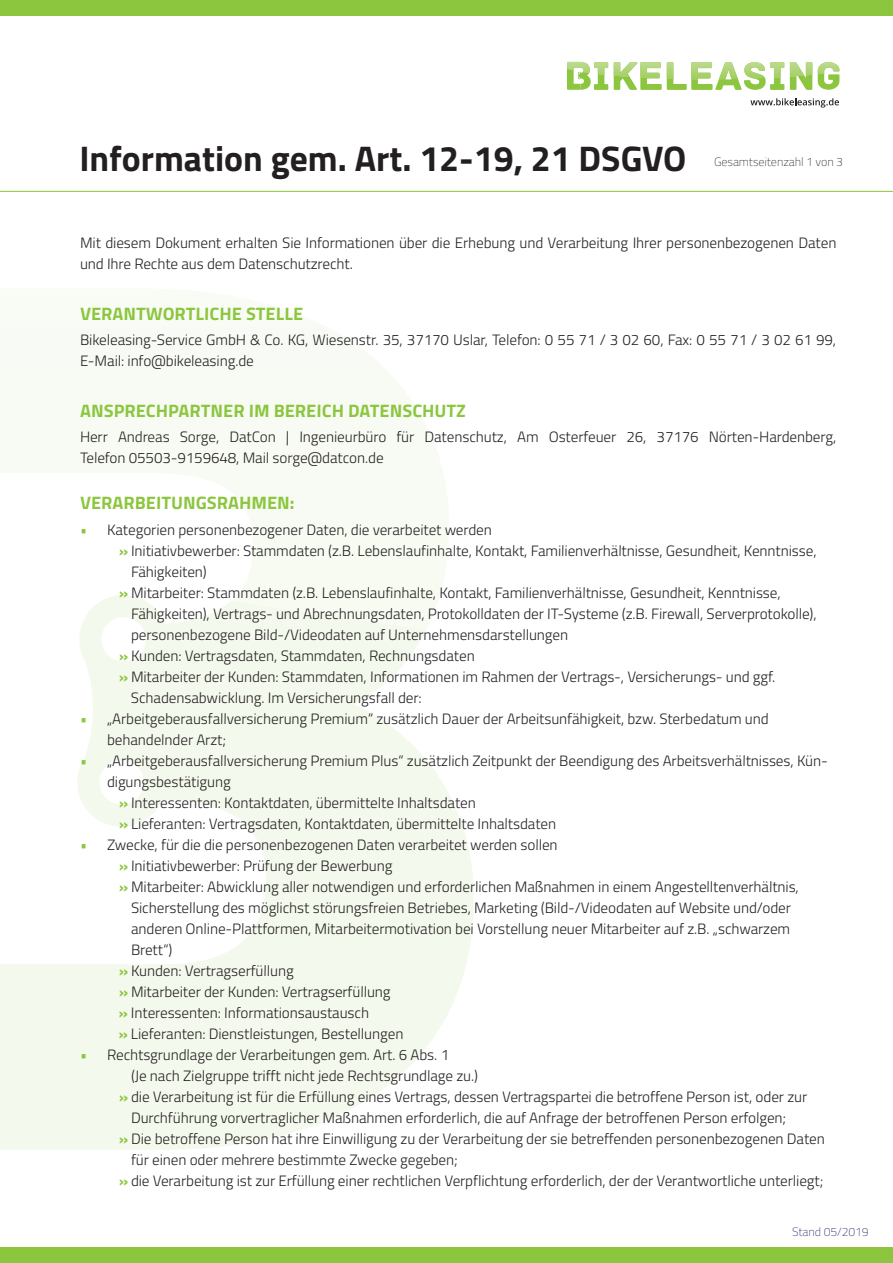
<style>
.page{position:relative;width:893px;height:1263px;background:#fff}
.page>*{position:absolute;margin:0;border:0;box-sizing:border-box;transform-origin:0 0}
.t1{font:700 35.55px "Titillium";color:#231f20}
.t2{font:700 18px "Titillium";color:#8bc63e}
.t3{font:300 15px/21px "Titillium";color:#231f20}
.t4{font:100 12px "Titillium";color:#231f20}
.t5{font:100 12px "Titillium";color:#252161}
.s1{color:#8bc63e}
.s2{font-weight:700;color:#8bc63e}
</style>
<div class="page">
<svg style="left:0;top:595px;width:474px;height:555px;fill:#f4f9ed"></svg>
<svg style="left:166px;top:595px;width:33px;height:35px"></svg>
<img style="left:199px;top:363px;width:250px;height:267px">
<div style="left:0;top:0;width:893px;height:16px;background:#8bc63e"></div>
<div style="left:0;top:1247px;width:893px;height:16px;background:#8bc63e"></div>
<hr style="left:0;top:191px;width:893px;height:1px;background:#8bc63e">
<svg style="left:750px;top:98px;width:89px;height:10px"></svg>
<svg style="left:614px;top:62px;width:170px;height:28px"></svg>
<img style="left:770px;top:62px;width:14px;height:16px">
<svg style="left:790px;top:62px;width:22px;height:28px"></svg>
<img style="left:790px;top:62px;width:14px;height:15px">
<svg style="left:818px;top:74px;width:21px;height:16px"></svg>
<img style="left:818px;top:62px;width:21px;height:12px">
<svg style="left:567px;top:62px;width:41px;height:28px"></svg>
<img style="left:567px;top:62px;width:23px;height:11px">
<h1 class="t1" style="left:79px;top:131px;width:609px">Information gem. Art. 12-19, 21 DSGVO</h1>
<p class="t4" style="left:714px;top:153px;width:131px">Gesamtseitenzahl 1 von 3</p>
<p class="t3" style="left:80px;top:232px;width:758px">Mit diesem Dokument erhalten Sie Informationen über die Erhebung und Verarbeitung Ihrer personenbezogenen Daten und Ihre Rechte aus dem Datenschutzrecht.</p>
<p class="t2" style="left:80px;top:300px;width:225px">VERANTWORTLICHE STELLE</p>
<p class="t3" style="left:80px;top:329px;width:758px">Bikeleasing-Service GmbH &amp; Co. KG, Wiesenstr. 35, 37170 Uslar, Telefon: 0 55 71 / 3 02 60, Fax: 0 55 71 / 3 02 61 99,<br>E-Mail: info@bikeleasing.de</p>
<p class="t2" style="left:80px;top:397px;width:388px">ANSPRECHPARTNER IM BEREICH DATENSCHUTZ</p>
<p class="t3" style="left:80px;top:425px;width:758px">Herr Andreas Sorge, DatCon | Ingenieurbüro für Datenschutz, Am Osterfeuer 26, 37176 Nörten-Hardenberg,<br>Telefon 05503-9159648, Mail sorge@datcon.de</p>
<p class="t2" style="left:80px;top:489px;width:216px">VERARBEITUNGSRAHMEN:</p>
<p class="t3" style="left:80px;top:518px;width:414px"><span class="s1">•</span> Kategorien personenbezogener Daten, die verarbeitet werden</p>
<p class="t3" style="left:119px;top:539px;width:699px"><span class="s2">»</span> Initiativbewerber: Stammdaten (z.B. Lebenslaufinhalte, Kontakt, Familienverhältnisse, Gesundheit, Kenntnisse,</p>
<p class="t3" style="left:131px;top:560px;width:77px">Fähigkeiten)</p>
<p class="t3" style="left:119px;top:581px;width:663px"><span class="s2">»</span> Mitarbeiter: Stammdaten (z.B. Lebenslaufinhalte, Kontakt, Familienverhältnisse, Gesundheit, Kenntnisse,</p>
<p class="t3" style="left:131px;top:602px;width:687px">Fähigkeiten), Vertrags- und Abrechnungsdaten, Protokolldaten der IT-Systeme (z.B. Firewall, Serverprotokolle),</p>
<p class="t3" style="left:131px;top:623px;width:439px">personenbezogene Bild-/Videodaten auf Unternehmensdarstellungen</p>
<p class="t3" style="left:119px;top:644px;width:358px"><span class="s2">»</span> Kunden: Vertragsdaten, Stammdaten, Rechnungsdaten</p>
<p class="t3" style="left:119px;top:665px;width:658px"><span class="s2">»</span> Mitarbeiter der Kunden: Stammdaten, Informationen im Rahmen der Vertrags-, Versicherungs- und ggf.</p>
<p class="t3" style="left:131px;top:686px;width:293px">Schadensabwicklung. Im Versicherungsfall der:</p>
<p class="t3" style="left:107px;top:707px;width:663px;text-indent:-27px"><span class="s1">•</span> „Arbeitgeberausfallversicherung Premium“ zusätzlich Dauer der Arbeitsunfähigkeit, bzw. Sterbedatum und behandelnder Arzt;</p>
<p class="t3" style="left:80px;top:749px;width:750px"><span class="s1">•</span> „Arbeitgeberausfallversicherung Premium Plus“ zusätzlich Zeitpunkt der Beendigung des Arbeitsverhältnisses, Kün-</p>
<p class="t3" style="left:107px;top:770px;width:125px">digungsbestätigung</p>
<p class="t3" style="left:119px;top:791px;width:359px"><span class="s2">»</span> Interessenten: Kontaktdaten, übermittelte Inhaltsdaten</p>
<p class="t3" style="left:119px;top:812px;width:439px"><span class="s2">»</span> Lieferanten: Vertragsdaten, Kontaktdaten, übermittelte Inhaltsdaten</p>
<p class="t3" style="left:80px;top:833px;width:479px"><span class="s1">•</span> Zwecke, für die die personenbezogenen Daten verarbeitet werden sollen</p>
<p class="t3" style="left:119px;top:854px;width:275px"><span class="s2">»</span> Initiativbewerber: Prüfung der Bewerbung</p>
<p class="t3" style="left:119px;top:875px;width:682px"><span class="s2">»</span> Mitarbeiter: Abwicklung aller notwendigen und erforderlichen Maßnahmen in einem Angestelltenverhältnis,</p>
<p class="t3" style="left:131px;top:896px;width:662px">Sicherstellung des möglichst störungsfreien Betriebes, Marketing (Bild-/Videodaten auf Website und/oder</p>
<p class="t3" style="left:131px;top:917px;width:661px">anderen Online-Plattformen, Mitarbeitermotivation bei Vorstellung neuer Mitarbeiter auf z.B. „schwarzem</p>
<p class="t3" style="left:131px;top:938px;width:43px">Brett“)</p>
<p class="t3" style="left:119px;top:959px;width:176px"><span class="s2">»</span> Kunden: Vertragserfüllung</p>
<p class="t3" style="left:119px;top:980px;width:273px"><span class="s2">»</span> Mitarbeiter der Kunden: Vertragserfüllung</p>
<p class="t3" style="left:119px;top:1001px;width:252px"><span class="s2">»</span> Interessenten: Informationsaustausch</p>
<p class="t3" style="left:119px;top:1022px;width:286px"><span class="s2">»</span> Lieferanten: Dienstleistungen, Bestellungen</p>
<p class="t3" style="left:80px;top:1043px;width:371px"><span class="s1">•</span> Rechtsgrundlage der Verarbeitungen gem. Art. 6 Abs. 1</p>
<p class="t3" style="left:131px;top:1064px;width:349px">(Je nach Zielgruppe trifft nicht jede Rechtsgrundlage zu.)</p>
<p class="t3" style="left:119px;top:1085px;width:690px"><span class="s2">»</span> die Verarbeitung ist für die Erfüllung eines Vertrags, dessen Vertragspartei die betroffene Person ist, oder zur</p>
<p class="t3" style="left:131px;top:1106px;width:657px">Durchführung vorvertraglicher Maßnahmen erforderlich, die auf Anfrage der betroffenen Person erfolgen;</p>
<p class="t3" style="left:119px;top:1127px;width:708px"><span class="s2">»</span> Die betroffene Person hat ihre Einwilligung zu der Verarbeitung der sie betreffenden personenbezogenen Daten</p>
<p class="t3" style="left:131px;top:1148px;width:328px">für einen oder mehrere bestimmte Zwecke gegeben;</p>
<p class="t3" style="left:119px;top:1169px;width:706px"><span class="s2">»</span> die Verarbeitung ist zur Erfüllung einer rechtlichen Verpflichtung erforderlich, der der Verantwortliche unterliegt;</p>
<p class="t5" style="left:792px;top:1223px;width:78px">Stand 05/2019</p>
</div>
